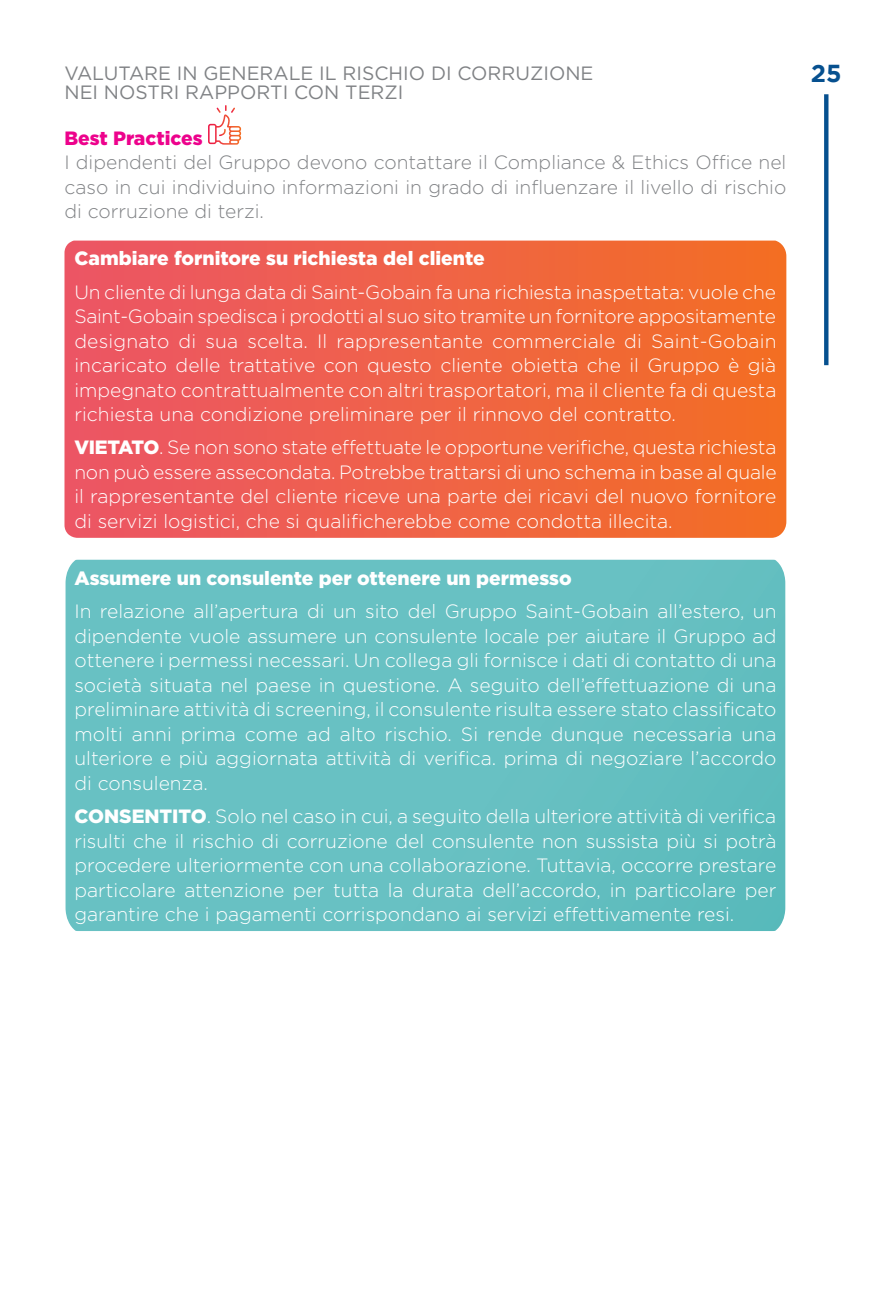
<style>
.page{position:relative;width:893px;height:1290px;background:#fff}
.page>*{position:absolute;margin:0;border:0;box-sizing:border-box;transform-origin:0 0}
.t1{font:700 24.5px "Gotham";color:#06508f}
.t2{font:300 19.25px/24.5px "Gotham";color:#fff;text-align:justify}
.t3{font:300 19.25px/24.5px "Gotham";color:#808285;text-align:justify}
.t4{font:900 19.25px "Gotham";color:#fff}
.t5{font:19.25px "Gotham";color:#808285}
.t6{font:900 19.25px "Gotham";color:#ed028c}
.s1{font-weight:900}
</style>
<div class="page">
<svg style="left:824px;top:94px;width:4px;height:271px"></svg>
<svg style="left:208px;top:105px;width:33px;height:40px"></svg>
<svg style="left:64px;top:241px;width:722px;height:297px;background:#ef6245"></svg>
<svg style="left:66px;top:560px;width:719px;height:371px;background:#66bfc1"></svg>
<p class="t5" style="left:64px;top:61px;width:530px">VALUTARE IN GENERALE IL RISCHIO DI CORRUZIONE</p>
<p class="t1" style="left:811px;top:60px;width:32px">25</p>
<p class="t5" style="left:64px;top:80px;width:340px">NEI NOSTRI RAPPORTI CON TERZI</p>
<p class="t6" style="left:64px;top:125px;width:140px">Best Practices</p>
<p class="t3" style="left:64px;top:150px;width:723px">I dipendenti del Gruppo devono contattare il Compliance &amp; Ethics Office nel caso in cui individuino informazioni in grado di influenzare il livello di rischio di corruzione di terzi.</p>
<p class="t4" style="left:74px;top:245px;width:412px">Cambiare fornitore su richiesta del cliente</p>
<p class="t2" style="left:74px;top:279px;width:704px">Un cliente di lunga data di Saint-Gobain fa una richiesta inaspettata: vuole che Saint-Gobain spedisca i prodotti al suo sito tramite un fornitore appositamente designato di sua scelta. Il rappresentante commerciale di Saint-Gobain incaricato delle trattative con questo cliente obietta che il Gruppo è già impegnato contrattualmente con altri trasportatori, ma il cliente fa di questa richiesta una condizione preliminare per il rinnovo del contratto.</p>
<p class="t2" style="left:74px;top:435px;width:704px"><span class="s1">VIETATO</span>. Se non sono state effettuate le opportune verifiche, questa richiesta non può essere assecondata. Potrebbe trattarsi di uno schema in base al quale il rappresentante del cliente riceve una parte dei ricavi del nuovo fornitore di servizi logistici, che si qualificherebbe come condotta illecita.</p>
<p class="t4" style="left:74px;top:565px;width:499px">Assumere un consulente per ottenere un permesso</p>
<p class="t2" style="left:74px;top:599px;width:704px">In relazione all’apertura di un sito del Gruppo Saint-Gobain all’estero, un dipendente vuole assumere un consulente locale per aiutare il Gruppo ad ottenere i permessi necessari. Un collega gli fornisce i dati di contatto di una società situata nel paese in questione. A seguito dell’effettuazione di una preliminare attività di screening, il consulente risulta essere stato classificato molti anni prima come ad alto rischio. Si rende dunque necessaria una ulteriore e più aggiornata attività di verifica. prima di negoziare l’accordo di consulenza.</p>
<p class="t2" style="left:74px;top:803px;width:704px"><span class="s1">CONSENTITO</span>. Solo nel caso in cui, a seguito della ulteriore attività di verifica risulti che il rischio di corruzione del consulente non sussista più si potrà procedere ulteriormente con una collaborazione. Tuttavia, occorre prestare particolare attenzione per tutta la durata dell’accordo, in particolare per garantire che i pagamenti corrispondano ai servizi effettivamente resi.</p>
</div>
